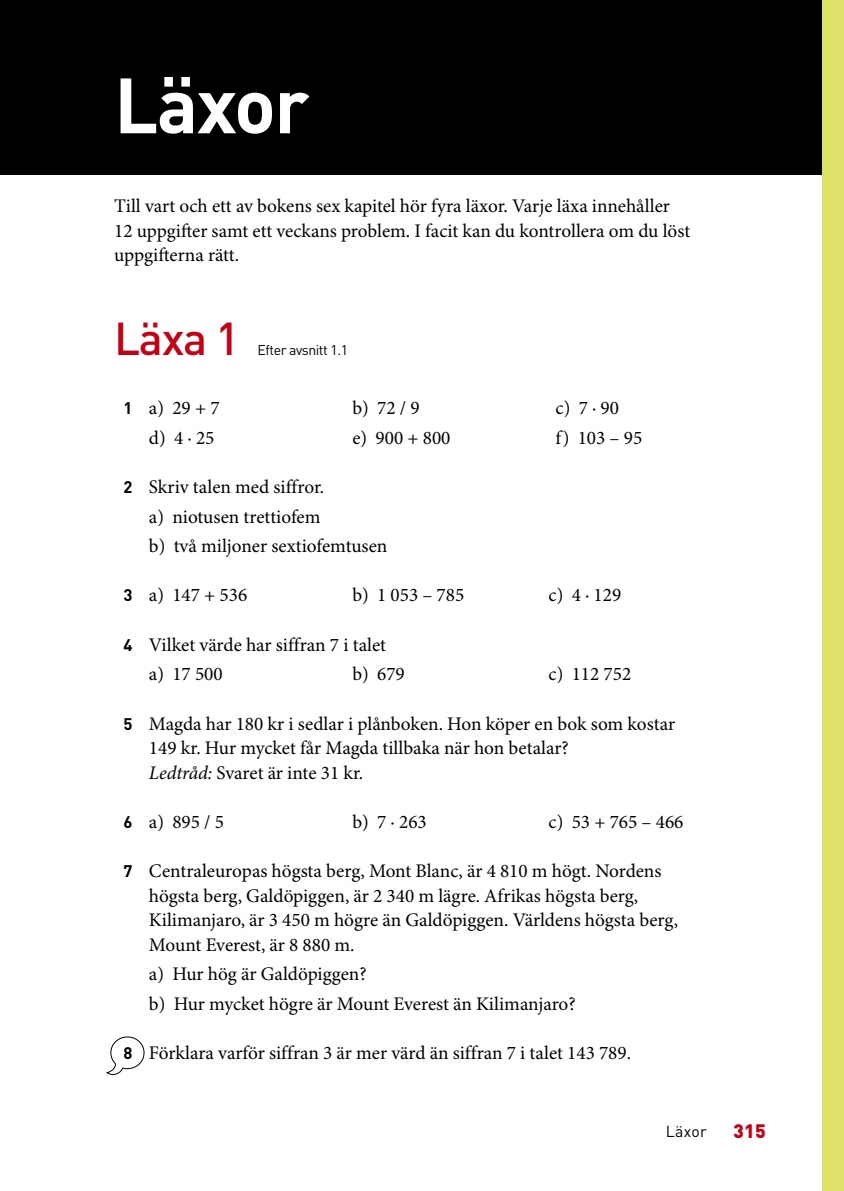
<style>
.page{position:relative;width:844px;height:1191px;background:#fff}
.page>*{position:absolute;margin:0;border:0;box-sizing:border-box;transform-origin:0 0}
.t1{font:700 77px "DIN Pro";letter-spacing:-.02em;color:#fff}
.t2{font:500 45.5px "DIN Pro";color:#c00418}
.t3{font:19.25px/24.5px "Minion Pro";color:#000}
.t4{font:900 19.25px "DIN Pro";color:#c00418}
.t5{font:15.75px "DIN Pro";letter-spacing:.02em;color:#000}
.t6{font:14px "DIN Pro";letter-spacing:-.03em;color:#000}
.s1{font-family:"DIN Pro";font-weight:700;font-size:16.62px}
.s2{font-style:italic}
</style>
<div class="page">
<div style="left:0;top:0;width:843px;height:175px;background:#000"></div>
<svg style="left:106px;top:1036px;width:39px;height:39px"></svg>
<div style="left:821px;top:0;width:22px;height:1191px;background:#dde069"></div>
<h1 class="t1" style="left:114px;top:53px;width:197px">Läxor</h1>
<p class="t3" style="left:114px;top:195px;width:577px">Till vart och ett av bokens sex kapitel hör fyra läxor. Varje läxa innehåller<br>12 uppgifter samt ett veckans problem. I facit kan du kontrollera om du löst uppgifterna rätt.</p>
<h2 class="t2" style="left:114px;top:308px;width:127px">Läxa 1</h2>
<p class="t6" style="left:257px;top:340px;width:92px">Efter avsnitt 1.1</p>
<p class="t3" style="left:123px;top:397px;width:97px"><span class="s1">1</span> a) 29 + 7</p>
<p class="t3" style="left:352px;top:397px;width:69px">b) 72/9</p>
<p class="t3" style="left:555px;top:397px;width:65px">c) 7 · 90</p>
<p class="t3" style="left:149px;top:426px;width:67px">d) 4 · 25</p>
<p class="t3" style="left:352px;top:426px;width:100px">e) 900 + 800</p>
<p class="t3" style="left:555px;top:426px;width:88px">f) 103 – 95</p>
<p class="t3" style="left:149px;top:473px;width:240px;line-height:29.4px;text-indent:-25px"><span class="s1">2</span> Skriv talen med siffror.<br>a) niotusen trettiofem<br>b) två miljoner sextiofemtusen</p>
<p class="t3" style="left:123px;top:584px;width:125px"><span class="s1">3</span> a) 147 + 536</p>
<p class="t3" style="left:352px;top:584px;width:113px">b) 1 053 – 785</p>
<p class="t3" style="left:548px;top:584px;width:74px">c) 4 · 129</p>
<p class="t3" style="left:149px;top:630px;width:239px;line-height:29.4px;text-indent:-25px"><span class="s1">4</span> Vilket värde har siffran 7 i talet a) 17 500</p>
<p class="t3" style="left:352px;top:662px;width:54px">b) 679</p>
<p class="t3" style="left:548px;top:662px;width:84px">c) 112 752</p>
<p class="t3" style="left:149px;top:712px;width:527px;text-indent:-25px"><span class="s1">5</span> Magda har 180 kr i sedlar i plånboken. Hon köper en bok som kostar<br>149 kr. Hur mycket får Magda tillbaka när hon betalar?<br><span class="s2">Ledtråd:</span> Svaret är inte 31 kr.</p>
<p class="t3" style="left:123px;top:810px;width:102px"><span class="s1">6</span> a) 895 / 5</p>
<p class="t3" style="left:352px;top:810px;width:76px">b) 7 · 263</p>
<p class="t3" style="left:548px;top:810px;width:136px">c) 53 + 765 – 466</p>
<p class="t3" style="left:149px;top:859px;width:530px;text-indent:-25px"><span class="s1">7</span> Centraleuropas högsta berg, Mont Blanc, är 4 810 m högt. Nordens högsta berg, Galdöpiggen, är 2 340 m lägre. Afrikas högsta berg, Kilimanjaro, är 3 450 m högre än Galdöpiggen. Världens högsta berg, Mount Everest, är 8 880 m.</p>
<p class="t3" style="left:149px;top:960px;width:428px;line-height:29.4px">a) Hur hög är Galdöpiggen?<br>b) Hur mycket högre är Mount Everest än Kilimanjaro?</p>
<p class="t3" style="left:123px;top:1041px;width:509px"><span class="s1">8</span> Förklara varför siffran 3 är mer värd än siffran 7 i talet 143 789.</p>
<p class="t5" style="left:665px;top:1120px;width:42px">Läxor</p>
<p class="t4" style="left:733px;top:1118px;width:34px">315</p>
</div>
